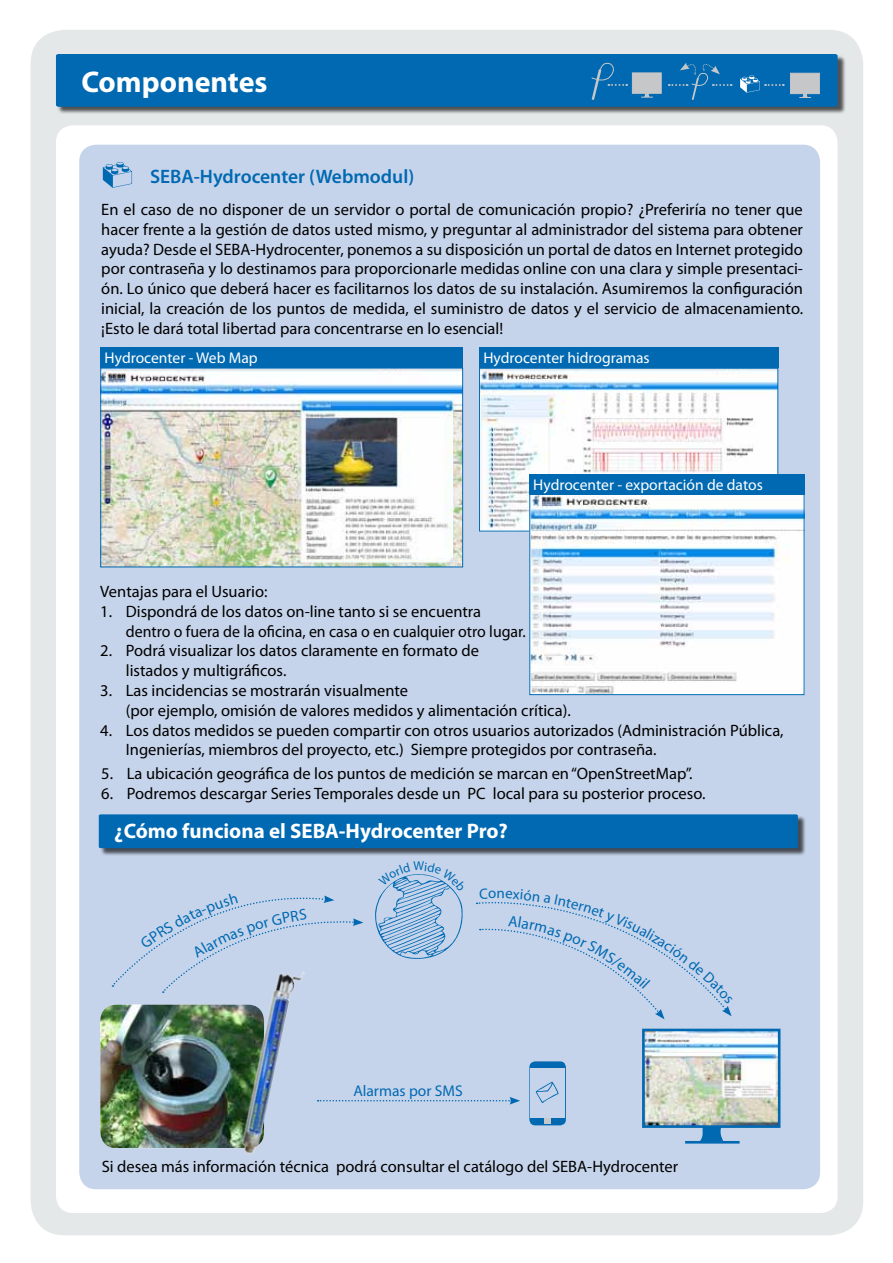
<style>
.page{position:relative;width:893px;height:1263px;background:#fff}
.page>*{position:absolute;margin:0;border:0;box-sizing:border-box;transform-origin:0 0}
.t1{font:700 30px "Myriad Pro";color:#fff}
.t2{font:700 21px "Myriad Pro";color:#fff}
.t3{font:600 19.5px "Myriad Pro";color:#0069b2}
.t4{font:16.5px/19.8px "Myriad Pro";color:#000}
.t5{font:15.6px "Myriad Pro";color:#fff}
.t6{font:15.6px "Myriad Pro";color:#0069b2}
.t7{font:15px "Myriad Pro";color:#0069b2}
</style>
<div class="page">
<div style="left:31px;top:30px;width:832px;height:1205px;background:#e4e8e9;border-radius:34px"></div>
<div style="left:56px;top:125px;width:782px;height:1088px;background:#fff;border-radius:17px"></div>
<div style="left:79px;top:145px;width:741px;height:1044px;background:#c6d4eb;border-radius:17px"></div>
<div style="left:57px;top:55px;width:789px;height:60px;background:#000;opacity:.65"></div>
<svg style="left:103px;top:162px;width:29px;height:26px"></svg>
<svg style="left:56px;top:54px;width:782px;height:53px;background:#096db2"></svg>
<div style="left:100px;top:815px;width:706px;height:41px;background:#000;opacity:.65"></div>
<div style="left:99px;top:814px;width:699px;height:34px;background:#0069b2"></div>
<div style="left:529px;top:1061px;width:37px;height:64px;background:#0069b2;border-radius:6px"></div>
<div style="left:530px;top:1068px;width:35px;height:49px;background:#c6d4eb"></div>
<svg style="left:544px;top:1118px;width:7px;height:6px"></svg>
<svg style="left:536px;top:1081px;width:23px;height:22px"></svg>
<img style="left:100px;top:1005px;width:93px;height:143px">
<svg style="left:700px;top:1128px;width:23px;height:13px"></svg>
<hr style="left:685px;top:1141px;width:55px;height:2px;background:#0069b2">
<img style="left:646px;top:1033px;width:130px;height:91px">
<div style="left:642px;top:1029px;width:138px;height:99px;border:3px solid #0069b2"></div>
<svg style="left:355px;top:1097px;width:165px;height:7px"></svg>
<img style="left:102px;top:370px;width:359px;height:195px">
<div style="left:100px;top:368px;width:363px;height:199px;border:1px solid #0069b2"></div>
<div style="left:101px;top:348px;width:362px;height:20px;background:#0069b2"></div>
<img style="left:481px;top:370px;width:295px;height:159px">
<div style="left:479px;top:368px;width:299px;height:163px;border:1px solid #0069b2"></div>
<div style="left:479px;top:348px;width:299px;height:20px;background:#0069b2"></div>
<img style="left:531px;top:496px;width:271px;height:197px">
<div style="left:529px;top:494px;width:275px;height:201px;border:1px solid #0069b2"></div>
<div style="left:529px;top:474px;width:275px;height:20px;background:#0069b2"></div>
<img style="left:193px;top:993px;width:162px;height:161px">
<img style="left:247px;top:998px;width:42px;height:137px">
<svg style="left:375px;top:874px;width:88px;height:85px"></svg>
<svg style="left:112px;top:895px;width:251px;height:98px"></svg>
<svg style="left:477px;top:902px;width:255px;height:117px"></svg>
<h1 class="t1" style="left:81px;top:63px;width:188px">Componentes</h1>
<p class="t3" style="left:150px;top:164px;width:266px">SEBA-Hydrocenter (Webmodul)</p>
<p class="t4" style="left:101px;top:199px;width:703px;text-align:justify">En el caso de no disponer de un servidor o portal de comunicación propio? ¿Preferiría no tener que hacer frente a la gestión de datos usted mismo, y preguntar al administrador del sistema para obtener ayuda? Desde el SEBA-Hydrocenter, ponemos a su disposición un portal de datos en Internet protegido por contraseña y lo destinamos para proporcionarle medidas online con una clara y simple presentaci&shy;ón. Lo único que deberá hacer es facilitarnos los datos de su instalación. Asumiremos la configuración inicial, la creación de los puntos de medida, el suministro de datos y el servicio de almacenamiento. ¡Esto le dará total libertad para concentrarse en lo esencial!</p>
<p class="t5" style="left:105px;top:349px;width:155px">Hydrocenter - Web Map</p>
<p class="t5" style="left:483px;top:349px;width:168px">Hydrocenter hidrogramas</p>
<p class="t5" style="left:533px;top:475px;width:231px">Hydrocenter - exportación de datos</p>
<p class="t4" style="left:100px;top:581px;width:169px">Ventajas para el Usuario:</p>
<p class="t4" style="left:126px;top:601px;width:401px;text-indent:-26px">1. Dispondrá de los datos on-line tanto si se encuentra dentro o fuera de la oficina, en casa o en cualquier otro lugar.</p>
<p class="t4" style="left:126px;top:641px;width:355px;text-indent:-25px">2. Podrá visualizar los datos claramente en formato de listados y multigráficos.</p>
<p class="t4" style="left:126px;top:680px;width:446px;text-indent:-25px">3. Las incidencias se mostrarán visualmente<br>(por ejemplo, omisión de valores medidos y alimentación crítica).</p>
<p class="t4" style="left:126px;top:720px;width:659px;text-indent:-25px">4. Los datos medidos se pueden compartir con otros usuarios autorizados (Administración Pública,<br>Ingenierías, miembros del proyecto, etc.) Siempre protegidos por contraseña.</p>
<p class="t4" style="left:101px;top:763px;width:593px">5. La ubicación geográfica de los puntos de medición se marcan en “OpenStreetMap”.</p>
<p class="t4" style="left:101px;top:783px;width:606px">6. Podremos descargar Series Temporales desde un PC local para su posterior proceso.</p>
<p class="t2" style="left:114px;top:817px;width:395px">¿Cómo funciona el SEBA-Hydrocenter Pro?</p>
<p class="t7" style="left:488px;top:884px;width:10px">o</p>
<p class="t6" style="left:353px;top:1081px;width:111px">Alarmas por SMS</p>
<p class="t4" style="left:102px;top:1156px;width:578px">Si desea más información técnica podrá consultar el catálogo del SEBA-Hydrocenter</p>
</div>
